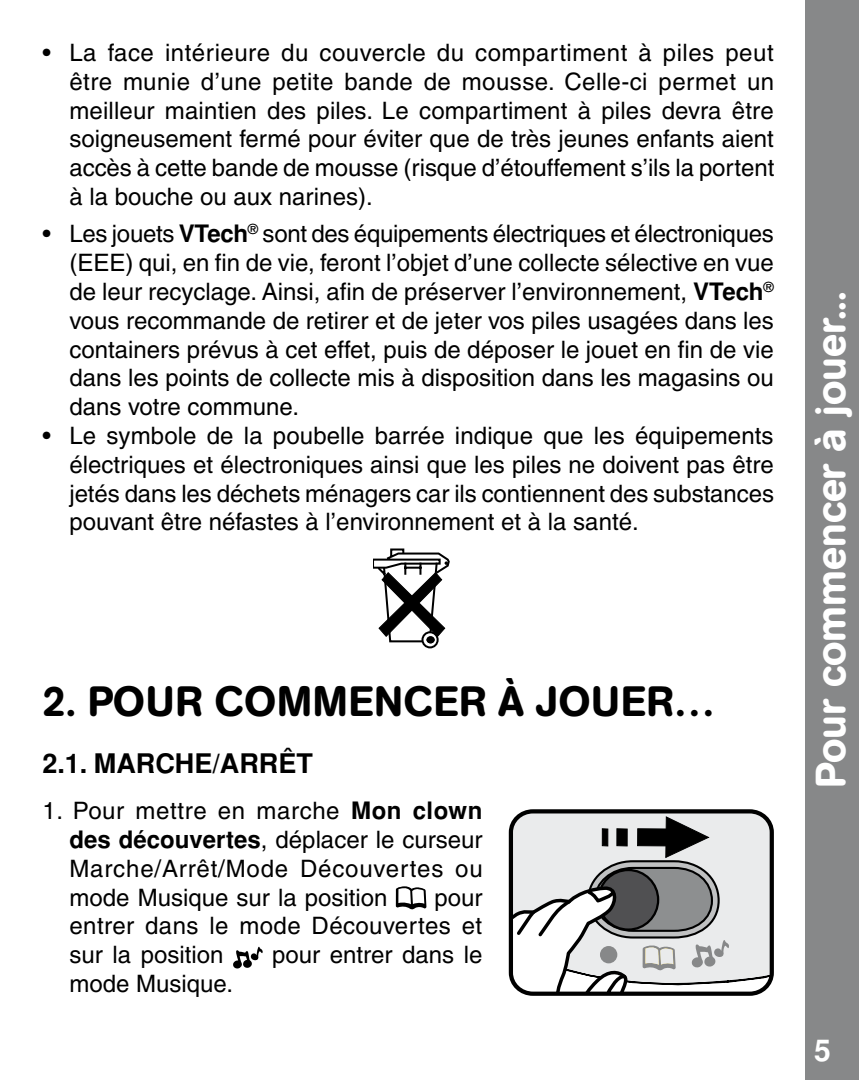
<style>
.page{position:relative;width:859px;height:1080px;background:#fff}
.page>*{position:absolute;margin:0;border:0;box-sizing:border-box;transform-origin:0 0}
.t1{font:500 42px "AG Book Rounded";letter-spacing:.02em;color:#000}
.t2{font:500 42px "AG Book Rounded";color:#fff}
.t3{font:700 30px "Helvetica";color:#fff}
.t4{font:700 27px "Helvetica";color:#000}
.t5{font:24px/28.8px "Helvetica";color:#000;text-align:justify}
.s1{font-weight:700}
</style>
<div class="page">
<div style="left:806px;top:0;width:53px;height:1080px;background:#878889"></div>
<svg style="left:396px;top:886px;width:30px;height:23px"></svg>
<svg style="left:233px;top:946px;width:30px;height:23px"></svg>
<svg style="left:514px;top:816px;width:255px;height:175px"></svg>
<div style="left:509px;top:809px;width:265px;height:187px;border:4px solid #000;border-radius:22px"></div>
<div style="left:600px;top:946px;width:17px;height:17px;background:#878889;border-radius:50%"></div>
<svg style="left:373px;top:549px;width:77px;height:99px"></svg>
<p class="t5" style="left:69px;top:38px;width:706px;text-indent:-27px">• La face intérieure du couvercle du compartiment à piles peut être munie d’une petite bande de mousse. Celle-ci permet un meilleur maintien des piles. Le compartiment à piles devra être soigneusement fermé pour éviter que de très jeunes enfants aient accès à cette bande de mousse (risque d’étouffement s’ils la portent à la bouche ou aux narines).</p>
<p class="t5" style="left:69px;top:219px;width:706px;text-indent:-27px">• Les jouets <span class="s1">VTech</span><sup>®</sup> sont des équipements électriques et électroniques (EEE) qui, en fin de vie, feront l’objet d’une collecte sélective en vue de leur recyclage. Ainsi, afin de préserver l’environnement, <span class="s1">VTech</span><sup>® </sup>vous recommande de retirer et de jeter vos piles usagées dans les containers prévus à cet effet, puis de déposer le jouet en fin de vie dans les points de collecte mis à disposition dans les magasins ou dans votre commune.</p>
<p class="t5" style="left:69px;top:421px;width:706px;text-indent:-27px">• Le symbole de la poubelle barrée indique que les équipements électriques et électroniques ainsi que les piles ne doivent pas être jetés dans les déchets ménagers car ils contiennent des substances pouvant être néfastes à l’environnement et à la santé.</p>
<h1 class="t1" style="left:42px;top:676px;width:675px">2. POUR COMMENCER À JOUER…</h1>
<p class="t4" style="left:42px;top:748px;width:272px">2.1. MARCHE/ARRÊT</p>
<p class="t5" style="left:69px;top:796px;width:415px;text-indent:-27px">1. Pour mettre en marche <span class="s1">Mon clown des découvertes</span>, déplacer le curseur Marche/Arrêt/Mode Découvertes ou mode Musique sur la position</p>
<p class="t5" style="left:69px;top:883px;width:415px;text-indent:365px">pour entrer dans le mode Découvertes et sur la position</p>
<p class="t5" style="left:272px;top:940px;width:212px">pour entrer dans le</p>
<p class="t5" style="left:69px;top:969px;width:165px">mode Musique.</p>
<h1 class="t2" style="left:806px;top:788px;width:498px;rotate:-90deg">Pour commencer à jouer...</h1>
<p class="t3" style="left:814px;top:1033px;width:18px">5</p>
</div>
